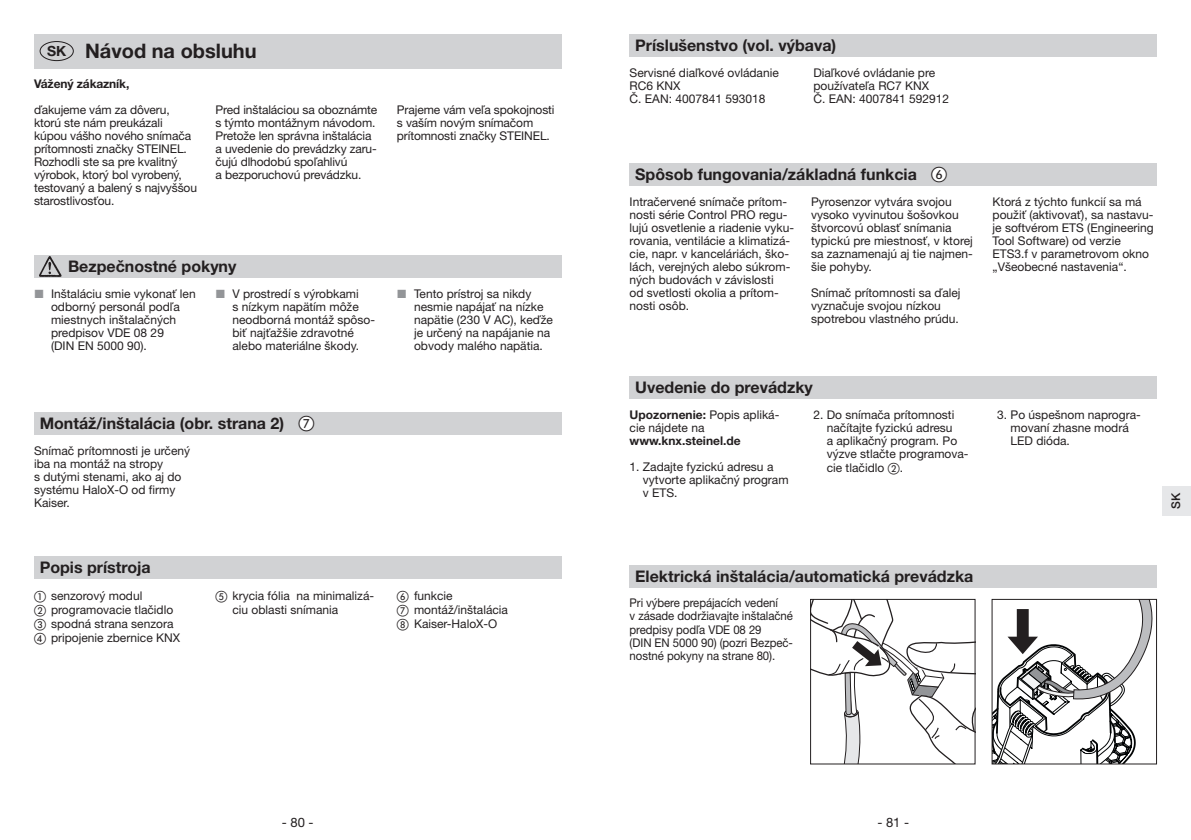
<style>
.page{position:relative;width:1191px;height:840px;background:#fff}
.page>*{position:absolute;margin:0;border:0;box-sizing:border-box;transform-origin:0 0}
.t1{font:700 20px "Helvetica Neue LT Pro";color:#231f20}
.t2{font:700 16px "Helvetica Neue LT Pro";color:#231f20}
.t3{font:16px "European Pi One";color:#231f20}
.t4{font:13px "Helvetica Neue LT Pro";color:#231f20}
.t5{font:12px/13px "Helvetica Neue LT Pro";color:#231f20}
.t6{font:12px/13px "Helvetica Neue LT Pro";color:#231f20;scale:.95 1}
.t7{font:700 12px "Helvetica Neue LT Pro";letter-spacing:-.01em;color:#231f20}
.t8{font:500 12px "Helvetica Neue LT Pro";color:#231f20}
.s1{font-size:14px}
.s2{font-family:"European Pi Three";color:#939598}
.s3{font-family:"European Pi One"}
.s4{font-weight:700}
</style>
<div class="page">
<div style="left:1162px;top:486px;width:29px;height:29px;background:#e6e7e9"></div>
<div style="left:34px;top:556px;width:527px;height:22px;background:#d1d2d4"></div>
<div style="left:34px;top:412px;width:527px;height:22px;background:#d1d2d4"></div>
<div style="left:34px;top:34px;width:527px;height:34px;background:#d1d2d4"></div>
<div style="left:40px;top:41px;width:34px;height:20px;border:1px solid #231f20;border-radius:50%"></div>
<div style="left:34px;top:255px;width:527px;height:23px;background:#d1d2d4"></div>
<img style="left:39px;top:256px;width:23px;height:21px">
<div style="left:299px;top:415px;width:15px;height:15px;background:#fff;border-radius:50%"></div>
<div style="left:629px;top:163px;width:528px;height:23px;background:#d1d2d4"></div>
<div style="left:629px;top:376px;width:528px;height:23px;background:#d1d2d4"></div>
<div style="left:629px;top:34px;width:528px;height:23px;background:#d1d2d4"></div>
<div style="left:932px;top:167px;width:14px;height:15px;background:#fff;border-radius:50%"></div>
<div style="left:629px;top:564px;width:528px;height:23px;background:#d1d2d4"></div>
<svg style="left:993px;top:600px;width:160px;height:162px"></svg>
<div style="left:991px;top:598px;width:166px;height:166px;border:1px solid #231f20"></div>
<svg style="left:812px;top:600px;width:161px;height:162px"></svg>
<div style="left:810px;top:598px;width:165px;height:166px;border:1px solid #231f20"></div>
<h1 class="t1" style="left:47px;top:38px;width:211px"><span class="s1">SK</span> Návod na obsluhu</h1>
<p class="t7" style="left:34px;top:76px;width:97px">Vážený zákazník,</p>
<p class="t5" style="left:34px;top:103px;width:164px">ďakujeme vám za dôveru, ktorú ste nám preukázali kúpou vášho nového snímača prítomnosti značky STEINEL.<br>Rozhodli ste sa pre kvalitný výrobok, ktorý bol vyrobený, testovaný a balený s najvyššou starostlivosťou.</p>
<p class="t5" style="left:215px;top:103px;width:163px">Pred inštaláciou sa oboznámte s týmto montážnym návodom.<br>Pretože len správna inštalácia a uvedenie do prevádzky zaru&shy;čujú dlhodobú spoľahlivú<br>a bezporuchovú prevádzku.</p>
<p class="t5" style="left:397px;top:103px;width:159px">Prajeme vám veľa spokojnosti s vaším novým snímačom prítomnosti značky STEINEL.</p>
<h2 class="t2" style="left:68px;top:256px;width:170px">Bezpečnostné pokyny</h2>
<p class="t5" style="left:51px;top:286px;width:146px;text-indent:-17px"><span class="s2">L</span> Inštaláciu smie vykonať len odborný personál podľa miestnych inštalačných predpisov VDE 08 29<br>(DIN EN 5000 90).</p>
<p class="t5" style="left:232px;top:286px;width:144px;text-indent:-17px"><span class="s2">L</span> V prostredí s výrobkami<br>s nízkym napätím môže neodborná montáž spôso&shy;biť najťažšie zdravotné alebo materiálne škody.</p>
<p class="t5" style="left:414px;top:286px;width:140px;text-indent:-17px"><span class="s2">L</span> Tento prístroj sa nikdy nesmie napájať na nízke napätie (230 V AC), keďže je určený na napájanie na obvody malého napätia.</p>
<h2 class="t2" style="left:40px;top:413px;width:246px">Montáž/inštalácia (obr. strana 2)</h2>
<p class="t5" style="left:34px;top:443px;width:158px">Snímač prítomnosti je určený iba na montáž na stropy<br>s dutými stenami, ako aj do systému HaloX-O od firmy<br>Kaiser.</p>
<h2 class="t3" style="left:298px;top:414px;width:17px">G</h2>
<h2 class="t2" style="left:40px;top:557px;width:113px">Popis prístroja</h2>
<p class="t5" style="left:34px;top:588px;width:148px;line-height:14px"><span class="s3">A</span> senzorový modul<br><span class="s3">B</span> programovacie tlačidlo<br><span class="s3">C</span> spodná strana senzora<br><span class="s3">D</span> pripojenie zbernice KNX</p>
<p class="t5" style="left:232px;top:588px;width:143px;line-height:14px;text-indent:-17px"><span class="s3">E</span> krycia fólia na minimalizá&shy;ciu oblasti snímania</p>
<p class="t5" style="left:397px;top:588px;width:112px;line-height:14px"><span class="s3">F</span> funkcie<br><span class="s3">G</span> montáž/inštalácia<br><span class="s3">H</span> Kaiser-HaloX-O</p>
<h2 class="t2" style="left:635px;top:35px;width:202px">Príslušenstvo (vol. výbava)</h2>
<p class="t5" style="left:629px;top:66px;width:151px">Servisné diaľkové ovládanie<br>RC6 KNX<br>Č. EAN: 4007841 593018</p>
<p class="t5" style="left:813px;top:66px;width:137px">Diaľkové ovládanie pre používateľa RC7 KNX<br>Č. EAN: 4007841 592912</p>
<h2 class="t3" style="left:931px;top:166px;width:17px">F</h2>
<h2 class="t2" style="left:635px;top:164px;width:283px">Spôsob fungovania/základná funkcia</h2>
<p class="t5" style="left:629px;top:194px;width:166px">Intračervené snímače prítom&shy;nosti série Control PRO regu&shy;lujú osvetlenie a riadenie vyku&shy;rovania, ventilácie a klimatizá&shy;cie, napr. v kanceláriách, ško&shy;lách, verejných alebo súkrom&shy;ných budovách v závislosti<br>od svetlosti okolia a prítom&shy;nosti osôb.</p>
<p class="t5" style="left:811px;top:194px;width:163px">Pyrosenzor vytvára svojou vysoko vyvinutou šošovkou štvorcovú oblasť snímania typickú pre miestnosť, v ktorej sa zaznamenajú aj tie najmen&shy;šie pohyby.</p>
<p class="t5" style="left:811px;top:285px;width:151px">Snímač prítomnosti sa ďalej vyznačuje svojou nízkou spotrebou vlastného prúdu.</p>
<p class="t5" style="left:992px;top:194px;width:163px">Ktorá z týchto funkcií sa má použiť (aktivovať), sa nastavu&shy;je softvérom ETS (Engineering<br>Tool Software) od verzie<br>ETS3.f v parametrovom okno „Všeobecné nastavenia“.</p>
<h2 class="t2" style="left:635px;top:377px;width:179px">Uvedenie do prevádzky</h2>
<p class="t5" style="left:629px;top:408px;width:151px"><span class="s4">Upozornenie:</span> Popis apliká&shy;cie nájdete na</p>
<p class="t7" style="left:629px;top:433px;width:113px">www.knx.steinel.de</p>
<p class="t5" style="left:643px;top:460px;width:147px;text-indent:-13px">1. Zadajte fyzickú adresu a vytvorte aplikačný program v ETS.</p>
<p class="t5" style="left:826px;top:407px;width:143px;text-indent:-13px">2. Do snímača prítomnosti načítajte fyzickú adresu<br>a aplikačný program. Po výzve stlačte programova&shy;cie tlačidlo <span class="s3">B</span>.</p>
<p class="t5" style="left:1010px;top:408px;width:132px;text-indent:-13px">3. Po úspešnom naprogra&shy;movaní zhasne modrá<br>LED dióda.</p>
<p class="t8" style="left:1168px;top:509px;width:18px;rotate:-90deg">SK</p>
<h2 class="t2" style="left:635px;top:565px;width:339px">Elektrická inštalácia/automatická prevádzka</h2>
<p class="t6" style="left:629px;top:596px;width:173px">Pri výbere prepájacích vedení<br>v zásade dodržiavajte inštalačné predpisy podľa VDE 08 29<br>(DIN EN 5000 90) (pozri Bezpeč&shy;nostné pokyny na strane 80).</p>
<p class="t4" style="left:282px;top:813px;width:33px">- 80 -</p>
<p class="t4" style="left:877px;top:813px;width:33px">- 81 -</p>
</div>
